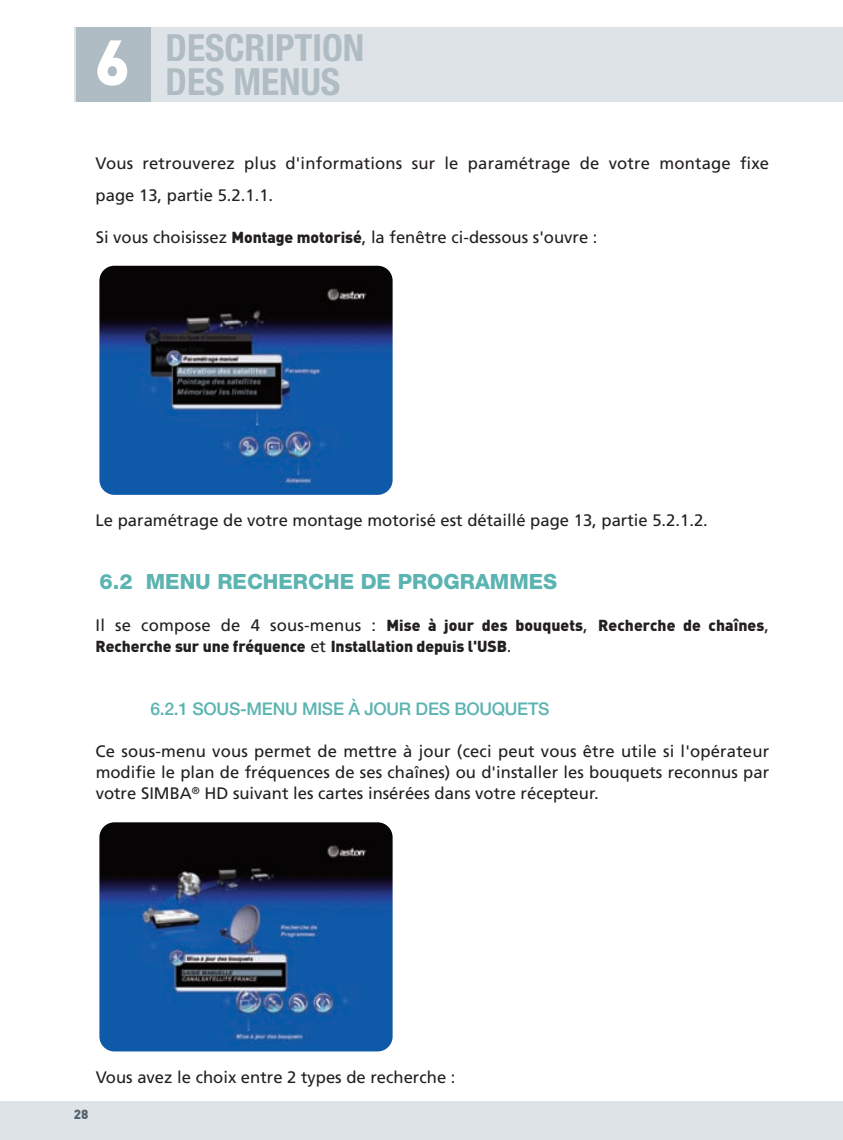
<style>
.page{position:relative;width:843px;height:1140px;background:#fff}
.page>*{position:absolute;margin:0;border:0;box-sizing:border-box;transform-origin:0 0}
.t1{font:900 63px "DIN";color:#fff}
.t2{font:700 condensed 37.45px/34.3px "Helvetica Neue LT Std";color:#b0bcc3}
.t3{font:800 21px "Helvetica Neue LT Std";color:#5bb4b1}
.t4{font:500 17.5px "Helvetica Neue";letter-spacing:-.015em;color:#5bb4b1}
.t5{font:16.62px/21px "Frutiger LT Std";color:#231f20}
.t6{font:900 15.75px/21px "DIN";letter-spacing:-.005em;color:#231f20}
.t7{font:900 13.12px "DIN";color:#53656e}
.s1{font-family:"DIN";font-weight:900;font-size:15.75px}
.s2{font-family:"Frutiger LT Std";font-weight:400;font-size:16.62px}
</style>
<div class="page">
<div style="left:74px;top:27px;width:768px;height:75px;background:#dee3e7"></div>
<div style="left:0;top:1101px;width:842px;height:39px;background:#dee3e7"></div>
<img style="left:99px;top:266px;width:293px;height:229px">
<img style="left:99px;top:822px;width:293px;height:229px">
<div style="left:76px;top:27px;width:74px;height:75px;background:#b0bcc3"></div>
<h1 class="t1" style="left:95px;top:27px;width:37px">6</h1>
<h2 class="t2" style="left:165px;top:33px;width:200px">DESCRIPTION<br>DES MENUS</h2>
<p class="t5" style="left:95px;top:149px;width:674px;line-height:31.5px">Vous retrouverez plus d'informations sur le paramétrage de votre montage fixe page 13, partie 5.2.1.1.</p>
<p class="t5" style="left:96px;top:228px;width:503px">Si vous choisissez <span class="s1">Montage motorisé</span>, la fenêtre ci-dessous s'ouvre :</p>
<p class="t5" style="left:95px;top:511px;width:613px">Le paramétrage de votre montage motorisé est détaillé page 13, partie 5.2.1.2.</p>
<p class="t3" style="left:99px;top:574px;width:459px">6.2 MENU RECHERCHE DE PROGRAMMES</p>
<p class="t6" style="left:95px;top:615px;width:674px"><span class="s2">Il se compose de 4 sous-menus :</span> Mise à jour des bouquets<span class="s2">,</span> Recherche de chaînes<span class="s2">,<br></span>Recherche sur une fréquence <span class="s2">et</span> Installation depuis l'USB<span class="s2">.</span></p>
<p class="t4" style="left:150px;top:703px;width:400px">6.2.1 SOUS-MENU MISE À JOUR DES BOUQUETS</p>
<p class="t5" style="left:95px;top:742px;width:674px;text-align:justify">Ce sous-menu vous permet de mettre à jour (ceci peut vous être utile si l'opérateur modifie le plan de fréquences de ses chaînes) ou d'installer les bouquets reconnus par votre SIMBA<sup>®</sup> HD suivant les cartes insérées dans votre récepteur.</p>
<p class="t5" style="left:96px;top:1068px;width:361px">Vous avez le choix entre 2 types de recherche :</p>
<p class="t7" style="left:74px;top:1107px;width:16px">28</p>
</div>
